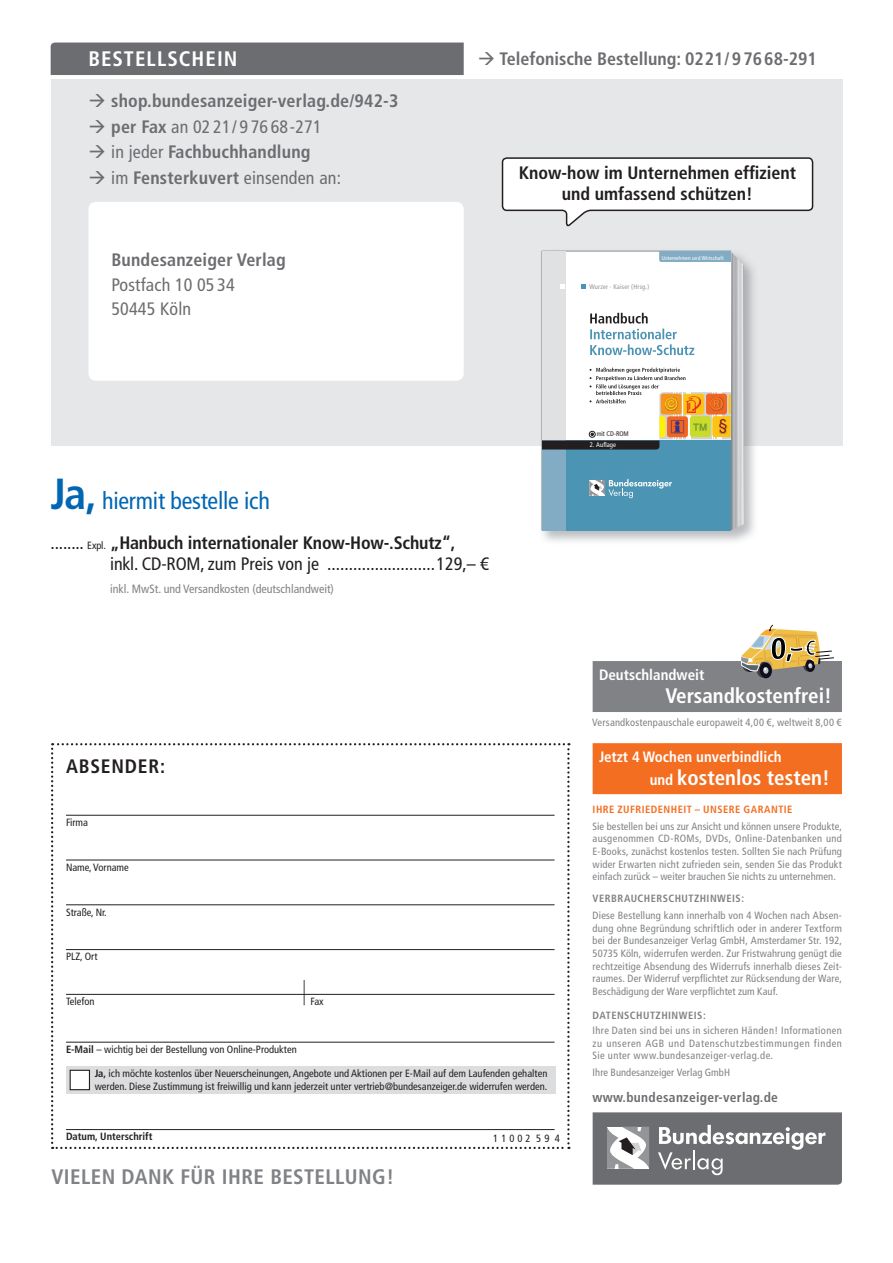
<style>
.page{position:relative;width:893px;height:1263px;background:#fff}
.page>*{position:absolute;margin:0;border:0;box-sizing:border-box;transform-origin:0 0}
.t1{font:condensed 25.2px "Frutiger";color:#231f20;scale:.42 1}
.t2{font:condensed 24px "Frutiger";letter-spacing:-.01em;color:#0166b3}
.t3{font:700 condensed 21px "Frutiger";color:#fff}
.t4{font:700 condensed 21px "Frutiger";letter-spacing:.02em;color:#808285}
.t5{font:700 condensed 21px "Frutiger";letter-spacing:.05em;color:#fff}
.t6{font:700 condensed 19.5px "Frutiger";letter-spacing:.04em;color:#231f20}
.t7{font:700 condensed 18px "Frutiger LT";letter-spacing:.01em;color:#6c6d70}
.t8{font:condensed 18px/21.6px "Frutiger";color:#231f20}
.t9{font:condensed 18px/24.6px "Frutiger LT";letter-spacing:.01em;color:#6c6d70}
.t10{font:700 condensed 18px/21.6px "Frutiger";color:#231f20;text-align:center}
.t11{font:700 condensed 15px "Frutiger";color:#fff}
.t12{font:700 condensed 13.5px "Frutiger";letter-spacing:.02em;color:#6c6d70}
.t13{font:condensed 12px "Frutiger";color:#808285}
.t14{font:condensed 10.5px/12.6px "Frutiger";letter-spacing:.01em;color:#808285;text-align:justify}
.t15{font:condensed 10.5px/13.5px "Frutiger LT";color:#231f20}
.t16{font:condensed 10.5px "Frutiger";color:#231f20}
.t17{font:condensed 10.5px "Frutiger LT";letter-spacing:.015em;color:#808285}
.t18{font:700 condensed 10.5px "Frutiger";letter-spacing:.045em;color:#808285}
.t19{font:700 condensed 10.5px "Frutiger";letter-spacing:.045em;color:#f36e21}
.t20{font:700 condensed 10.5px "Frutiger";color:#231f20}
.t21{font:condensed 6.75px "Frutiger";letter-spacing:.015em;color:#939598}
.t22{font:condensed 6.75px "Frutiger";letter-spacing:-.005em;color:#231f20}
.t23{font:condensed 6.75px "Frutiger";letter-spacing:.005em;color:#fff}
.t24{font:condensed 5.55px "Frutiger";letter-spacing:.01em;color:#fff}
.s1{font-weight:700}
.s2{font-weight:400}
.s3{font-weight:700;font-size:43.5px}
.s4{font-size:10.5px}
.s5{font-family:"Frutiger LT"}
.s6{font-size:15px}
</style>
<div class="page">
<div style="left:51px;top:79px;width:791px;height:366px;background:#e6e7e9"></div>
<div style="left:91px;top:205px;width:370px;height:173px;background:#fff;border-radius:4px"></div>
<div style="left:88px;top:202px;width:376px;height:179px;border:6px solid #fff;border-radius:4px"></div>
<div style="left:51px;top:43px;width:413px;height:32px;background:#6c6d70"></div>
<div style="left:593px;top:743px;width:249px;height:51px;background:#f36e21"></div>
<svg style="left:593px;top:1112px;width:249px;height:73px;background:#828386"></svg>
<div style="left:593px;top:661px;width:249px;height:51px;background:#808285"></div>
<svg style="left:741px;top:625px;width:93px;height:53px"></svg>
<svg style="left:51px;top:743px;width:519px;height:406px"></svg>
<div style="left:66px;top:1066px;width:489px;height:28px;background:#dcdddf"></div>
<div style="left:70px;top:1070px;width:19px;height:20px;background:#fff"></div>
<div style="left:70px;top:1070px;width:20px;height:20px;border:1px solid #231f20"></div>
<svg style="left:501px;top:157px;width:313px;height:70px"></svg>
<img style="left:539px;top:250px;width:219px;height:292px">
<svg style="left:542px;top:251px;width:202px;height:279px;background:#bbccd0"></svg>
<h3 class="t5" style="left:88px;top:47px;width:151px">BESTELLSCHEIN</h3>
<h3 class="t7" style="left:88px;top:90px;width:311px">→ shop.bundesanzeiger-verlag.de/942-3</h3>
<h3 class="t9" style="left:88px;top:114px;width:235px">→ <span class="s1">per Fax</span> an 02 21/ 9 76 68-271</h3>
<h3 class="t7" style="left:88px;top:141px;width:224px">→ <span class="s2">in jeder</span> Fachbuchhandlung</h3>
<h3 class="t9" style="left:88px;top:165px;width:254px">→ im <span class="s1">Fensterkuvert</span> einsenden an:</h3>
<h3 class="t7" style="left:111px;top:249px;width:176px">Bundesanzeiger Verlag</h3>
<h3 class="t9" style="left:111px;top:272px;width:125px">Postfach 10 05 34<br>50445 Köln</h3>
<h3 class="t7" style="left:478px;top:48px;width:340px">→ Telefonische Bestellung: 02 21/9 76 68-291</h3>
<h3 class="t10" style="left:519px;top:162px;width:279px">Know-how im Unternehmen effizient und umfassend schützen!</h3>
<p class="t21" style="left:589px;top:283px;width:61px">Wurzer · Kaiser (Hrsg.)</p>
<p class="t24" style="left:662px;top:255px;width:64px">Unternehmen und Wirtschaft</p>
<p class="t22" style="left:597px;top:430px;width:34px">mit CD-ROM</p>
<p class="t23" style="left:590px;top:441px;width:28px">2. Auflage</p>
<h2 class="t2" style="left:51px;top:487px;width:221px"><span class="s3">Ja,</span> hiermit bestelle ich</h2>
<h3 class="t8" style="left:110px;top:532px;width:380px;text-indent:-60px">........ <span class="s4">Expl.</span> <span class="s1">„Hanbuch internationaler Know-How-.Schutz“,<br></span>inkl. CD-ROM, zum Preis von je .........................129,– <span class="s5">€</span></h3>
<p class="t13" style="left:110px;top:582px;width:225px">inkl. MwSt. und Versandkosten (deutschlandweit)</p>
<h3 class="t6" style="left:66px;top:754px;width:101px">ABSENDER:</h3>
<p class="t16" style="left:66px;top:816px;width:23px">Firma</p>
<p class="t16" style="left:66px;top:861px;width:64px">Name, Vorname</p>
<p class="t16" style="left:66px;top:906px;width:42px">Straße, Nr.</p>
<p class="t16" style="left:66px;top:951px;width:33px">PLZ, Ort</p>
<p class="t16" style="left:66px;top:995px;width:30px">Telefon</p>
<h1 class="t1" style="left:303px;top:976px;width:7px">|</h1>
<p class="t16" style="left:310px;top:995px;width:15px">Fax</p>
<p class="t16" style="left:66px;top:1043px;width:232px"><span class="s1">E-Mail</span> <span class="s5">–</span> wichtig bei der Bestellung von Online-Produkten</p>
<p class="t15" style="left:95px;top:1066px;width:454px"><span class="s1">Ja,</span> ich möchte kostenlos über Neuerscheinungen, Angebote und Aktionen per E-Mail auf dem Laufenden gehalten werden. Diese Zustimmung ist freiwillig und kann jederzeit unter vertrieb@bundesanzeiger.de widerrufen werden.</p>
<p class="t20" style="left:66px;top:1130px;width:88px">Datum, Unterschrift</p>
<h3 class="t4" style="left:51px;top:1164px;width:344px">VIELEN DANK FÜR IHRE BESTELLUNG!</h3>
<p class="t16" style="left:493px;top:1133px;width:68px">11002 59 4</p>
<h3 class="t11" style="left:599px;top:666px;width:107px">Deutschlandweit</h3>
<h3 class="t3" style="left:665px;top:683px;width:168px">Versandkostenfrei!</h3>
<p class="t17" style="left:592px;top:716px;width:251px">Versandkostenpauschale europaweit 4,00 €, weltweit 8,00 €</p>
<h3 class="t11" style="left:599px;top:748px;width:184px">Jetzt 4 Wochen unverbindlich</h3>
<h3 class="t3" style="left:650px;top:765px;width:182px"><span class="s6">und</span> kostenlos testen!</h3>
<p class="t19" style="left:593px;top:803px;width:201px">IHRE ZUFRIEDENHEIT – UNSERE GARANTIE</p>
<p class="t14" style="left:593px;top:820px;width:251px">Sie bestellen bei uns zur Ansicht und können unsere Produkte, ausgenommen CD-ROMs, DVDs, Online-Datenbanken und E-Books, zunächst kostenlos testen. Sollten Sie nach Prüfung wider Erwarten nicht zufrieden sein, senden Sie das Produkt einfach zurück – weiter brauchen Sie nichts zu unternehmen.</p>
<p class="t18" style="left:593px;top:892px;width:153px">VERBRAUCHERSCHUTZHINWEIS:</p>
<p class="t14" style="left:593px;top:909px;width:251px">Diese Bestellung kann innerhalb von 4 Wochen nach Absen&shy;dung ohne Begründung schriftlich oder in anderer Textform bei der Bundesanzeiger Verlag GmbH, Amsterdamer Str. 192, 50735 Köln, widerrufen werden. Zur Fristwahrung genügt die rechtzeitige Absendung des Widerrufs innerhalb dieses Zeit&shy;raumes. Der Widerruf verpflichtet zur Rücksendung der Ware, Beschädigung der Ware verpflichtet zum Kauf.</p>
<p class="t18" style="left:593px;top:1009px;width:115px">DATENSCHUTZHINWEIS:</p>
<p class="t14" style="left:593px;top:1024px;width:251px">Ihre Daten sind bei uns in sicheren Händen! Informationen zu unseren AGB und Datenschutzbestimmungen finden Sie unter www.bundesanzeiger-verlag.de.</p>
<p class="t14" style="left:593px;top:1066px;width:139px">Ihre Bundesanzeiger Verlag GmbH</p>
<p class="t12" style="left:593px;top:1090px;width:187px">www.bundesanzeiger-verlag.de</p>
</div>
